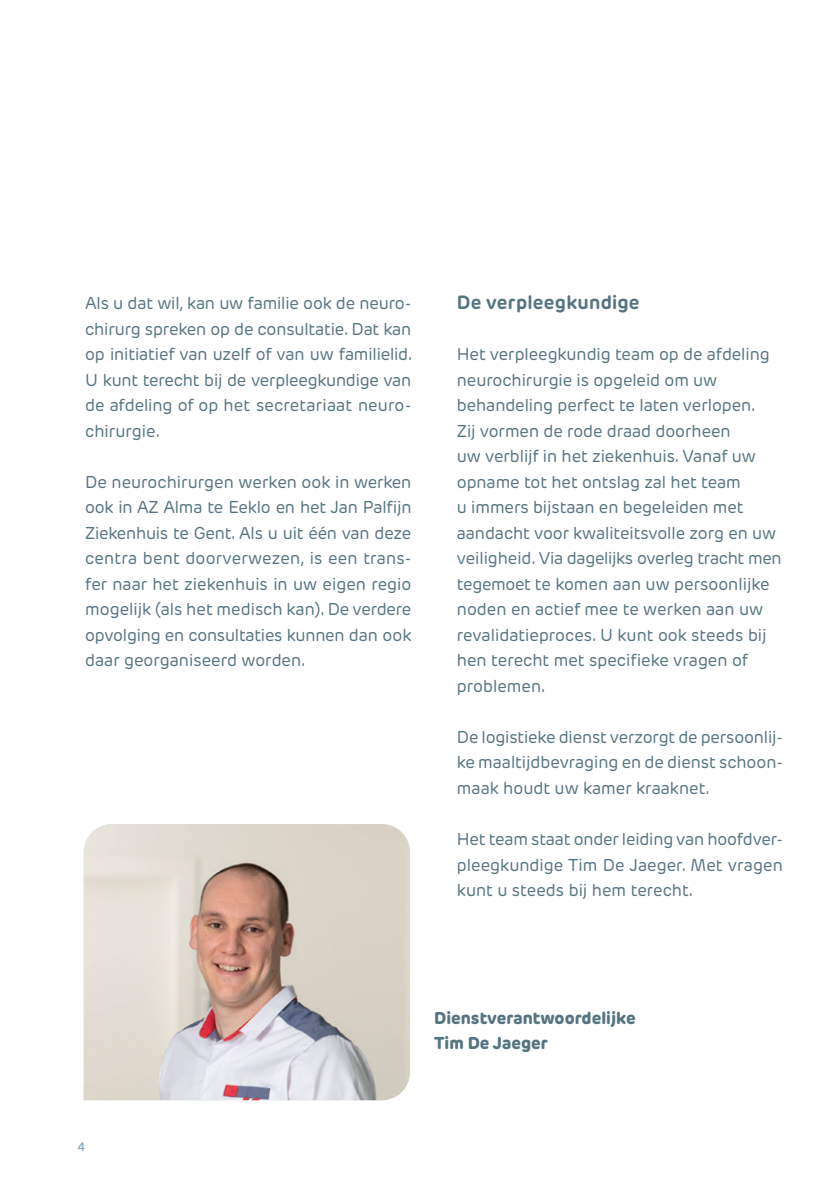
<style>
.page{position:relative;width:840px;height:1191px;background:#fff}
.page>*{position:absolute;margin:0;border:0;box-sizing:border-box;transform-origin:0 0}
.TITEL_N3{font:700 19px "New Rubrik";letter-spacing:.015em;color:#557482}
.BROODTEKST{font:17px/25.6px "New Rubrik";color:#557482;text-align:justify}
.TITEL_N3-2{font:17px/25.6px "New Rubrik";letter-spacing:-.005em;color:#557482}
.BROODTEKST-2{font:800 17px "New Rubrik";color:#557482}
.t1{font:600 12px "New Rubrik";color:#7fa8bc}
</style>
<div class="page">
<img style="left:84px;top:824px;width:326px;height:276px">
<p class="BROODTEKST" style="left:85px;top:290px;width:328px">Als u dat wil, kan uw familie ook de neuro&shy;chirurg spreken op de consultatie. Dat kan op initiatief van uzelf of van uw familielid.<br>U kunt terecht bij de verpleegkundige van de afdeling of op het secretariaat neuro&shy;chirurgie.</p>
<p class="BROODTEKST" style="left:85px;top:469px;width:328px">De neurochirurgen werken ook in werken ook in AZ Alma te Eeklo en het Jan Palfijn Ziekenhuis te Gent. Als u uit één van deze centra bent doorverwezen, is een trans&shy;fer naar het ziekenhuis in uw eigen regio mogelijk (als het medisch kan). De verdere opvolging en consultaties kunnen dan ook daar georganiseerd worden.</p>
<p class="TITEL_N3" style="left:456px;top:290px;width:184px">De verpleegkundige</p>
<p class="TITEL_N3-2" style="left:456px;top:341px;width:326px">Het verpleegkundig team op de afdeling neurochirurgie is opgeleid om uw behandeling perfect te laten verlopen.<br>Zij vormen de rode draad doorheen<br>uw verblijf in het ziekenhuis. Vanaf uw opname tot het ontslag zal het team<br>u immers bijstaan en begeleiden met aandacht voor kwaliteitsvolle zorg en uw veiligheid. Via dagelijks overleg tracht men tegemoet te komen aan uw persoonlijke noden en actief mee te werken aan uw revalidatieproces. U kunt ook steeds bij hen terecht met specifieke vragen of problemen.</p>
<p class="BROODTEKST" style="left:456px;top:724px;width:327px">De logistieke dienst verzorgt de persoonlij&shy;ke maaltijdbevraging en de dienst schoon&shy;maak houdt uw kamer kraaknet.</p>
<p class="BROODTEKST" style="left:456px;top:826px;width:327px">Het team staat onder leiding van hoofdver&shy;pleegkundige Tim De Jaeger. Met vragen kunt u steeds bij hem terecht.</p>
<p class="t1" style="left:78px;top:1139px;width:9px">4</p>
<p class="BROODTEKST-2" style="left:434px;top:1007px;width:203px">Dienstverantwoordelijke</p>
<p class="BROODTEKST-2" style="left:434px;top:1032px;width:115px">Tim De Jaeger</p>
</div>
